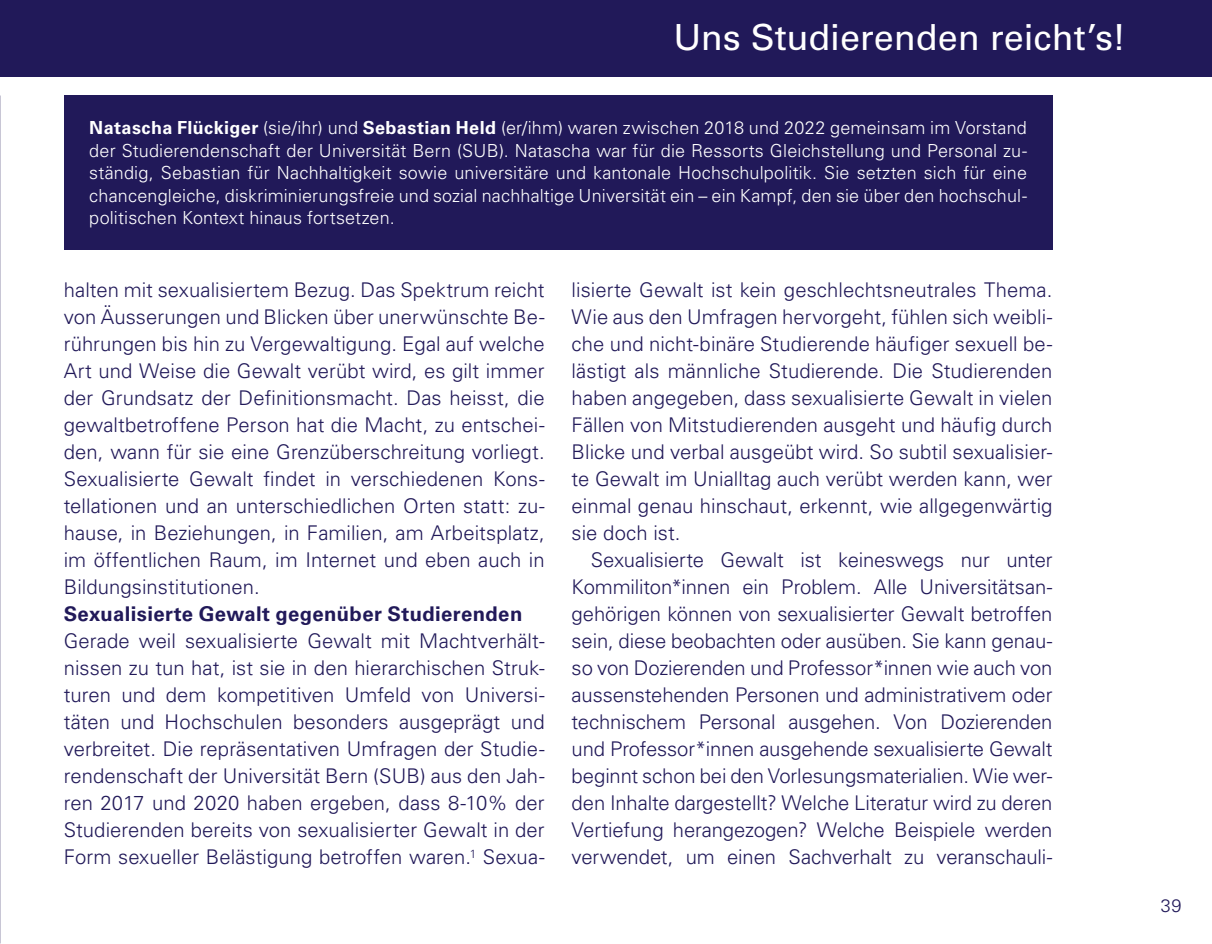
<style>
.page{position:relative;width:1212px;height:944px;background:#fff}
.page>*{position:absolute;margin:0;border:0;box-sizing:border-box;transform-origin:0 0}
.t1{font:36px "Univers LT Std";letter-spacing:-.005em;color:#fff}
.t2{font:300 20.25px/27px "Univers LT Std";color:#211959;text-align:justify}
.t3{font:700 20.25px "Univers LT Std";letter-spacing:.015em;color:#211959}
.t4{font:300 18px/22.5px "Univers LT Std";letter-spacing:.01em;color:#fff;text-align:justify}
.t5{font:300 18px "Univers LT Std";color:#211959}
.s1{font-weight:700}
</style>
<div class="page">
<div style="left:0;top:0;width:1212px;height:77px;background:#211959"></div>
<div style="left:64px;top:96px;width:988px;height:154px;background:#211959"></div>
<h1 class="t1" style="left:673px;top:15px;width:454px">Uns Studierenden reicht’s!</h1>
<p class="t4" style="left:89px;top:117px;width:939px"><span class="s1">Natascha Flückiger</span> (sie/ihr) und <span class="s1">Sebastian Held</span> (er/ihm) waren zwischen 2018 und 2022 gemeinsam im Vorstand der Studierendenschaft der Universität Bern (SUB). Natascha war für die Ressorts Gleichstellung und Personal zu&shy;ständig, Sebastian für Nachhaltigkeit sowie universitäre und kantonale Hochschulpolitik. Sie setzten sich für eine chancengleiche, diskriminierungsfreie und sozial nachhaltige Universität ein – ein Kampf, den sie über den hochschul&shy;politischen Kontext hinaus fortsetzen.</p>
<p class="t2" style="left:64px;top:277px;width:482px">halten mit sexualisiertem Bezug. Das Spektrum reicht von Äusserungen und Blicken über unerwünschte Be&shy;rührungen bis hin zu Vergewaltigung. Egal auf welche Art und Weise die Gewalt verübt wird, es gilt immer der Grundsatz der Definitionsmacht. Das heisst, die gewaltbetroffene Person hat die Macht, zu entschei&shy;den, wann für sie eine Grenzüberschreitung vorliegt.<br>Sexualisierte Gewalt findet in verschiedenen Kons&shy;tellationen und an unterschiedlichen Orten statt: zu&shy;hause, in Beziehungen, in Familien, am Arbeitsplatz, im öffentlichen Raum, im Internet und eben auch in Bildungsinstitutionen.</p>
<p class="t3" style="left:64px;top:602px;width:460px">Sexualisierte Gewalt gegenüber Studierenden</p>
<p class="t2" style="left:64px;top:627px;width:482px">Gerade weil sexualisierte Gewalt mit Machtverhält&shy;nissen zu tun hat, ist sie in den hierarchischen Struk&shy;turen und dem kompetitiven Umfeld von Universi&shy;täten und Hochschulen besonders ausgeprägt und verbreitet. Die repräsentativen Umfragen der Studie&shy;rendenschaft der Universität Bern (SUB) aus den Jah&shy;ren 2017 und 2020 haben ergeben, dass 8-10% der Studierenden bereits von sexualisierter Gewalt in der Form sexueller Belästigung betroffen waren.<sup>1</sup> Sexua-</p>
<p class="t2" style="left:572px;top:277px;width:482px">lisierte Gewalt ist kein geschlechtsneutrales Thema.<br>Wie aus den Umfragen hervorgeht, fühlen sich weibli&shy;che und nicht-binäre Studierende häufiger sexuell be&shy;lästigt als männliche Studierende. Die Studierenden haben angegeben, dass sexualisierte Gewalt in vielen Fällen von Mitstudierenden ausgeht und häufig durch Blicke und verbal ausgeübt wird. So subtil sexualisier&shy;te Gewalt im Unialltag auch verübt werden kann, wer einmal genau hinschaut, erkennt, wie allgegenwärtig sie doch ist.</p>
<p class="t2" style="left:572px;top:546px;width:482px;text-indent:19px">Sexualisierte Gewalt ist keineswegs nur unter Kommiliton*innen ein Problem. Alle Universitätsan&shy;gehörigen können von sexualisierter Gewalt betroffen sein, diese beobachten oder ausüben. Sie kann genau&shy;so von Dozierenden und Professor*innen wie auch von aussenstehenden Personen und administrativem oder technischem Personal ausgehen. Von Dozierenden und Professor*innen ausgehende sexualisierte Gewalt beginnt schon bei den Vorlesungsmaterialien. Wie wer&shy;den Inhalte dargestellt? Welche Literatur wird zu deren Vertiefung herangezogen? Welche Beispiele werden verwendet, um einen Sachverhalt zu veranschauli-</p>
<p class="t5" style="left:1161px;top:895px;width:22px">39</p>
</div>
